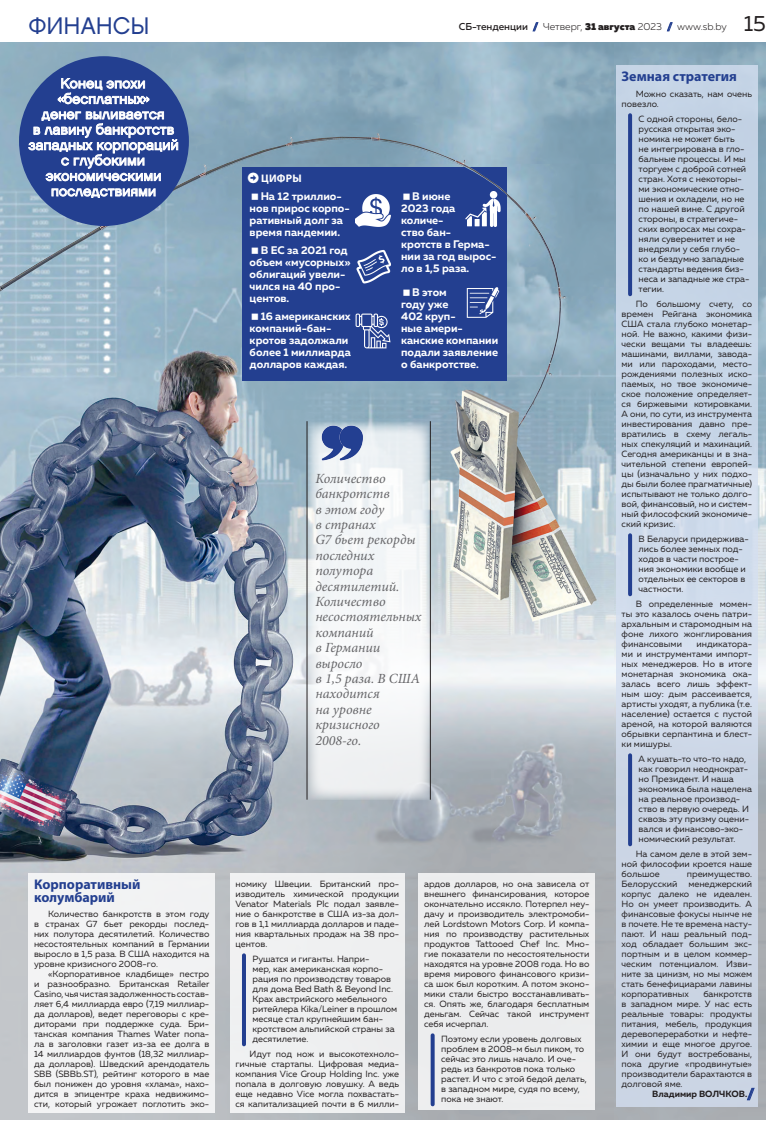
<style>
.page{position:relative;width:783px;height:1134px;background:#fff}
.page>*{position:absolute;margin:0;border:0;box-sizing:border-box;transform-origin:0 0}
.Колонтитул{font:24px "Chalet London Nineteen Sixty";color:#233f90}
.t1{font:22px "Muller";color:#231f20}
.выноска_с_запятыми{font:italic 14px/15.4px "Minion Pro";color:#656568}
.надзаголовок{font:14px/15.4px "Chalet London Nineteen Sixty";color:#fff;text-align:center}
.подзаголовок_синий{font:700 14px/13px "Myriad Pro";color:#233f90}
.t2{font:900 14px "Muller";color:#233f90}
.Kstati{font:700 11px/12px "Muller";color:#fff}
.t3{font:700 11px "Myriad Pro";letter-spacing:.02em;color:#fff}
.t4{font:300 10px "Muller";color:#231f20}
.врезка_синяя{font:9px/10px "Muller";color:#231f20;text-align:justify}
.Autor{font:700 9px "Muller";color:#231f20}
.s1{font-weight:500}
.s2{font-weight:900;color:#233f90}
.s3{font-weight:900}
</style>
<div class="page">
<svg style="left:532px;top:22px;width:6px;height:9px"></svg>
<svg style="left:667px;top:22px;width:5px;height:9px"></svg>
<img style="left:0;top:43px;width:765px;height:1077px">
<div style="left:28px;top:873px;width:187px;height:239px;background:#f2f3f3"></div>
<div style="left:615px;top:65px;width:142px;height:1042px;background:linear-gradient(to bottom,#c5d6e8,#cfd8e6)"></div>
<svg style="left:628px;top:115px;width:4px;height:179px"></svg>
<svg style="left:628px;top:535px;width:4px;height:59px"></svg>
<svg style="left:628px;top:755px;width:4px;height:89px"></svg>
<div style="left:230px;top:873px;width:174px;height:239px;background:#eff0f1"></div>
<hr style="left:242px;top:955px;width:4px;height:89px;background:#233f90">
<svg style="left:308px;top:429px;width:122px;height:371px;fill:#f2f5f7"></svg>
<div style="left:418px;top:873px;width:177px;height:236px;background:#ededee"></div>
<svg style="left:430px;top:1035px;width:4px;height:69px"></svg>
<img style="left:316px;top:429px;width:19px;height:34px">
<img style="left:335px;top:429px;width:33px;height:34px">
<hr style="left:430px;top:421px;width:1px;height:379px;background:#231f20">
<hr style="left:307px;top:421px;width:1px;height:379px;background:#231f20">
<img style="left:0;top:133px;width:566px;height:296px">
<div style="left:19px;top:56px;width:170px;height:170px;background:#233f90;border-radius:50%"></div>
<svg style="left:57px;top:78px;width:93px;height:26px"></svg>
<svg style="left:28px;top:111px;width:150px;height:70px"></svg>
<svg style="left:51px;top:188px;width:105px;height:10px"></svg>
<img style="left:356px;top:195px;width:34px;height:31px">
<img style="left:465px;top:192px;width:35px;height:34px">
<img style="left:465px;top:285px;width:35px;height:35px">
<img style="left:356px;top:249px;width:34px;height:34px">
<img style="left:356px;top:314px;width:34px;height:34px">
<svg style="left:746px;top:1088px;width:8px;height:12px"></svg>
<svg style="left:248px;top:172px;width:11px;height:11px"></svg>
<svg style="left:252px;top:194px;width:6px;height:6px"></svg>
<svg style="left:252px;top:248px;width:6px;height:6px"></svg>
<svg style="left:252px;top:313px;width:6px;height:7px"></svg>
<svg style="left:403px;top:194px;width:6px;height:6px"></svg>
<svg style="left:403px;top:289px;width:6px;height:7px"></svg>
<p class="Колонтитул" style="left:28px;top:11px;width:123px">ФИНАНСЫ</p>
<p class="t4" style="left:458px;top:21px;width:269px"><span class="s1">СБ-тенденции</span> <span class="s2">/</span> Четверг, <span class="s3">31 августа</span> 2023 <span class="s2">/</span> www.sb.by</p>
<p class="t1" style="left:743px;top:10px;width:24px">15</p>
<p class="надзаголовок" style="left:28px;top:76px;width:152px">Конец эпохи «бесплатных»<br>денег выливается<br>в лавину банкротств западных корпораций с глубокими экономическими последствиями</p>
<p class="t3" style="left:261px;top:171px;width:42px">ЦИФРЫ</p>
<p class="Kstati" style="left:249px;top:191px;width:102px;text-indent:11px">На 12 триллио&shy;нов прирос корпо&shy;ративный долг за время пандемии.</p>
<p class="Kstati" style="left:249px;top:244px;width:102px;text-indent:11px">В ЕС за 2021 год объем «мусорных» облигаций увели&shy;чился на 40 про&shy;центов.</p>
<p class="Kstati" style="left:249px;top:310px;width:103px;text-indent:11px">16 американских компаний-бан&shy;кротов задолжали более 1 миллиарда долларов каждая.</p>
<p class="Kstati" style="left:401px;top:191px;width:97px;text-indent:11px">В июне<br>2023 года количе-<br>ство бан-<br>кротств в Герма&shy;нии за год вырос&shy;ло в 1,5 раза.</p>
<p class="Kstati" style="left:401px;top:286px;width:98px;text-indent:11px">В этом<br>году уже<br>402 круп-<br>ные амери&shy;канские компании подали заявление о банкротстве.</p>
<p class="выноска_с_запятыми" style="left:315px;top:470px;width:108px">Количество банкротств<br>в этом году<br>в странах<br>G7 бьет рекорды последних полутора десятилетий.<br>Количество несостоятельных компаний<br>в Германии выросло<br>в 1,5 раза. В США находится<br>на уровне кризисного<br>2008‑го.</p>
<p class="подзаголовок_синий" style="left:34px;top:877px;width:108px">Корпоративный колумбарий</p>
<p class="врезка_синяя" style="left:34px;top:908px;width:177px;text-indent:14px">Количество банкротств в этом году в странах G7 бьет рекорды послед‑ них полутора десятилетий. Количество несостоятельных компаний в Германии выросло в 1,5 раза. В США находится на уровне кризисного 2008‑го.</p>
<p class="врезка_синяя" style="left:34px;top:968px;width:177px;text-indent:14px">«Корпоративное кладбище» пестро и разнообразно. Британская Retailer Casino, чья чистая задолженность состав‑ ляет 6,4 миллиарда евро (7,19 миллиар‑ да долларов), ведет переговоры с кре‑ диторами при поддержке суда. Бри‑ танская компания Thames Water попа‑ ла в заголовки газет из-за ее долга в 14 миллиардов фунтов (18,32 миллиар‑ да долларов). Шведский арендодатель SBB (SBBb.ST), рейтинг которого в мае был понижен до уровня «хлама», нахо‑ дится в эпицентре краха недвижимо‑ сти, который угрожает поглотить эко‑</p>
<p class="врезка_синяя" style="left:235px;top:878px;width:165px">номику Швеции. Британский про‑ изводитель химической продукции Venator Materials Plc подал заявле‑ ние о банкротстве в США из-за дол‑ гов в 1,1 миллиарда долларов и паде‑ ния квартальных продаж на 38 про‑ центов.</p>
<p class="врезка_синяя" style="left:252px;top:954px;width:146px;text-align:left">Рушатся и гиганты. Напри‑<br>мер, как американская корпо‑ рация по производству товаров для дома Bed Bath &amp; Beyond Inc.<br>Крах австрийского мебельного ритейлера Kika/Leiner в прошлом месяце стал крупнейшим бан‑ кротством альпийской страны за десятилетие.</p>
<p class="врезка_синяя" style="left:235px;top:1048px;width:165px;text-indent:14px">Идут под нож и высокотехноло‑ гичные стартапы. Цифровая медиа‑ компания Vice Group Holding Inc. уже попала в долговую ловушку. А ведь еще недавно Vice могла похвастать‑ ся капитализацией почти в 6 милли‑</p>
<p class="врезка_синяя" style="left:424px;top:878px;width:167px">ардов долларов, но она зависела от внешнего финансирования, которое окончательно иссякло. Потерпел неу‑ дачу и производитель электромоби‑ лей Lordstown Motors Corp. И компа‑ ния по производству растительных продуктов Tattooed Chef Inc. Мно‑ гие показатели по несостоятельности находятся на уровне 2008 года. Но во время мирового финансового кризи‑ са шок был коротким. А потом эконо‑ мики стали быстро восстанавливать‑ ся. Опять же, благодаря бесплатным деньгам. Сейчас такой инструмент себя исчерпал.</p>
<p class="врезка_синяя" style="left:441px;top:1034px;width:147px;text-align:left">Поэтому если уровень долговых проблем в 2008‑м был пиком, то сейчас это лишь начало. И оче‑ редь из банкротов пока только растет. И что с этой бедой делать, в западном мире, судя по всему, пока не знают.</p>
<p class="подзаголовок_синий" style="left:621px;top:69px;width:117px">Земная стратегия</p>
<p class="врезка_синяя" style="left:621px;top:88px;width:132px;text-indent:14px">Можно сказать, нам очень повезло.</p>
<p class="врезка_синяя" style="left:638px;top:114px;width:112px;text-align:left">С одной стороны, бело‑ русская открытая эко‑ номика не может быть<br>не интегрирована в гло‑ бальные процессы. И мы торгуем с доброй сотней стран. Хотя с некоторы‑ ми экономические отно‑ шения и охладели, но не по нашей вине. С другой стороны, в стратегиче‑ ских вопросах мы сохра‑ няли суверенитет и не внедряли у себя глубо‑ ко и бездумно западные стандарты ведения биз‑ неса и западные же стра‑ тегии.</p>
<p class="врезка_синяя" style="left:621px;top:298px;width:132px;text-indent:14px">По большому счету, со времен Рейгана экономика США стала глубоко монетар‑ ной. Не важно, какими физи‑ чески вещами ты владеешь: машинами, виллами, завода‑ ми или пароходами, место‑ рождениями полезных иско‑ паемых, но твое экономиче‑ ское положение определяет‑ ся биржевыми котировками.<br>А они, по сути, из инструмента инвестирования давно пре‑ вратились в схему легаль‑ ных спекуляций и махинаций.<br>Сегодня американцы и в зна‑ чительной степени европей‑ цы (изначально у них подхо‑ ды были более прагматичные) испытывают не только долго‑ вой, финансовый, но и систем‑ ный философский экономиче‑ ский кризис.</p>
<p class="врезка_синяя" style="left:638px;top:534px;width:112px;text-align:left">В Беларуси придержива‑ лись более земных под‑ ходов в части построе‑ ния экономики вообще и отдельных ее секторов в частности.</p>
<p class="врезка_синяя" style="left:621px;top:598px;width:132px;text-indent:14px">В определенные момен‑ ты это казалось очень патри‑ архальным и старомодным на фоне лихого жонглирования финансовыми</p>
<p class="врезка_синяя" style="left:621px;top:638px;width:132px;text-indent:75px">индикатора‑ ми и инструментами импорт‑ ных менеджеров. Но в итоге монетарная экономика ока‑ залась всего лишь эффект‑ ным шоу: дым рассеивается, артисты уходят, а публика (т.е. население) остается с пустой ареной, на которой валяются обрывки серпантина и блест‑ ки мишуры.</p>
<p class="врезка_синяя" style="left:638px;top:754px;width:115px;text-align:left">А кушать-то что-то надо, как говорил неоднократ‑ но Президент. И наша экономика была нацелена на реальное производ‑ ство в первую очередь. И сквозь эту призму оцени‑ вался и финансово-эко‑ номический результат.</p>
<p class="врезка_синяя" style="left:621px;top:848px;width:132px;text-indent:14px">На самом деле в этой зем‑ ной философии кроется наше большое</p>
<p class="врезка_синяя" style="left:621px;top:868px;width:132px;text-indent:65px">преимущество.<br>Белорусский менеджерский корпус далеко не идеален.<br>Но он умеет производить. А финансовые фокусы нынче не в почете. Не те времена насту‑ пают. И наш реальный под‑ ход обладает большим экс‑ портным и в целом коммер‑ ческим потенциалом. Изви‑ ните за цинизм, но мы можем стать бенефициарами лавины корпоративных</p>
<p class="врезка_синяя" style="left:621px;top:988px;width:132px;text-indent:82px">банкротств в западном мире. У нас есть реальные товары: продукты питания, мебель, продукция деревопереработки и нефте‑ химии и еще многое другое.<br>И они будут востребованы, пока другие «продвинутые» производители барахтаются в долговой яме.</p>
<p class="Autor" style="left:652px;top:1088px;width:96px">Владимир ВОЛЧКОВ.</p>
<p class="t2" style="left:747px;top:1085px;width:8px">/</p>
</div>
